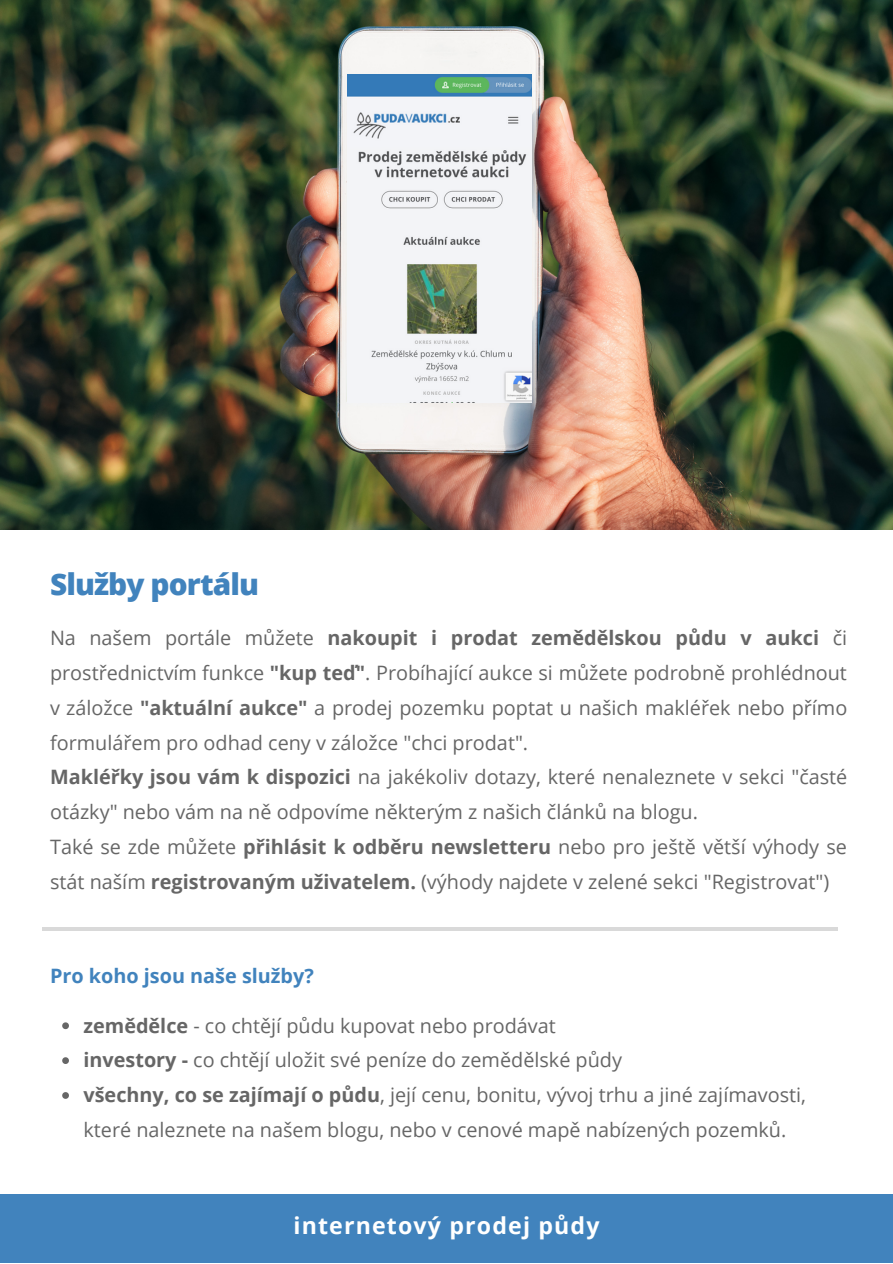
<style>
.page{position:relative;width:893px;height:1264px;background:#fff}
.page>*{position:absolute;margin:0;border:0;box-sizing:border-box;transform-origin:0 0}
.t1{font:800 29.7px "Open Sans";letter-spacing:-.03em;color:#4183bd}
.t2{font:700 23.1px "Open Sans";letter-spacing:.05em;color:#fff}
.t3{font:19.8px/34.8px "Open Sans";color:#666}
.t4{font:700 19.8px "Open Sans";color:#4183bd}
.s1{font-weight:700}
</style>
<div class="page">
<hr style="left:42px;top:927px;width:795px;height:3px;background:#d9d9d9">
<img style="left:0;top:0;width:892px;height:529px">
<div style="left:0;top:1194px;width:892px;height:68px;background:#4183bd"></div>
<img style="left:348px;top:74px;width:183px;height:328px">
<svg style="left:62px;top:1022px;width:7px;height:7px"></svg>
<svg style="left:62px;top:1057px;width:7px;height:6px"></svg>
<svg style="left:62px;top:1092px;width:7px;height:6px"></svg>
<h1 class="t1" style="left:50px;top:563px;width:210px">Služby portálu</h1>
<p class="t3" style="left:50px;top:620px;width:798px">Na našem portále můžete <span class="s1">nakoupit i prodat zemědělskou půdu v aukci</span> či prostřednictvím funkce <span class="s1">"kup teď"</span>. Probíhající aukce si můžete podrobně prohlédnout v záložce <span class="s1">"aktuální aukce"</span> a prodej pozemku poptat u našich makléřek nebo přímo formulářem pro odhad ceny v záložce "chci prodat".<br><span class="s1">Makléřky jsou vám k dispozici</span> na jakékoliv dotazy, které nenaleznete v sekci "časté otázky" nebo vám na ně odpovíme některým z našich článků na blogu.<br>Také se zde můžete <span class="s1">přihlásit k odběru newsletteru</span> nebo pro ještě větší výhody se stát naším <span class="s1">registrovaným uživatelem.</span> (výhody najdete v zelené sekci "Registrovat")</p>
<p class="t4" style="left:50px;top:961px;width:265px">Pro koho jsou naše služby?</p>
<p class="t3" style="left:83px;top:1007px;width:724px"><span class="s1">zemědělce</span> - co chtějí půdu kupovat nebo prodávat<br><span class="s1">investory -</span> co chtějí uložit své peníze do zemědělské půdy<br><span class="s1">všechny, co se zajímají o půdu</span>, její cenu, bonitu, vývoj trhu a jiné zajímavosti, které naleznete na našem blogu, nebo v cenové mapě nabízených pozemků.</p>
<p class="t2" style="left:293px;top:1209px;width:307px">internetový prodej půdy</p>
</div>
